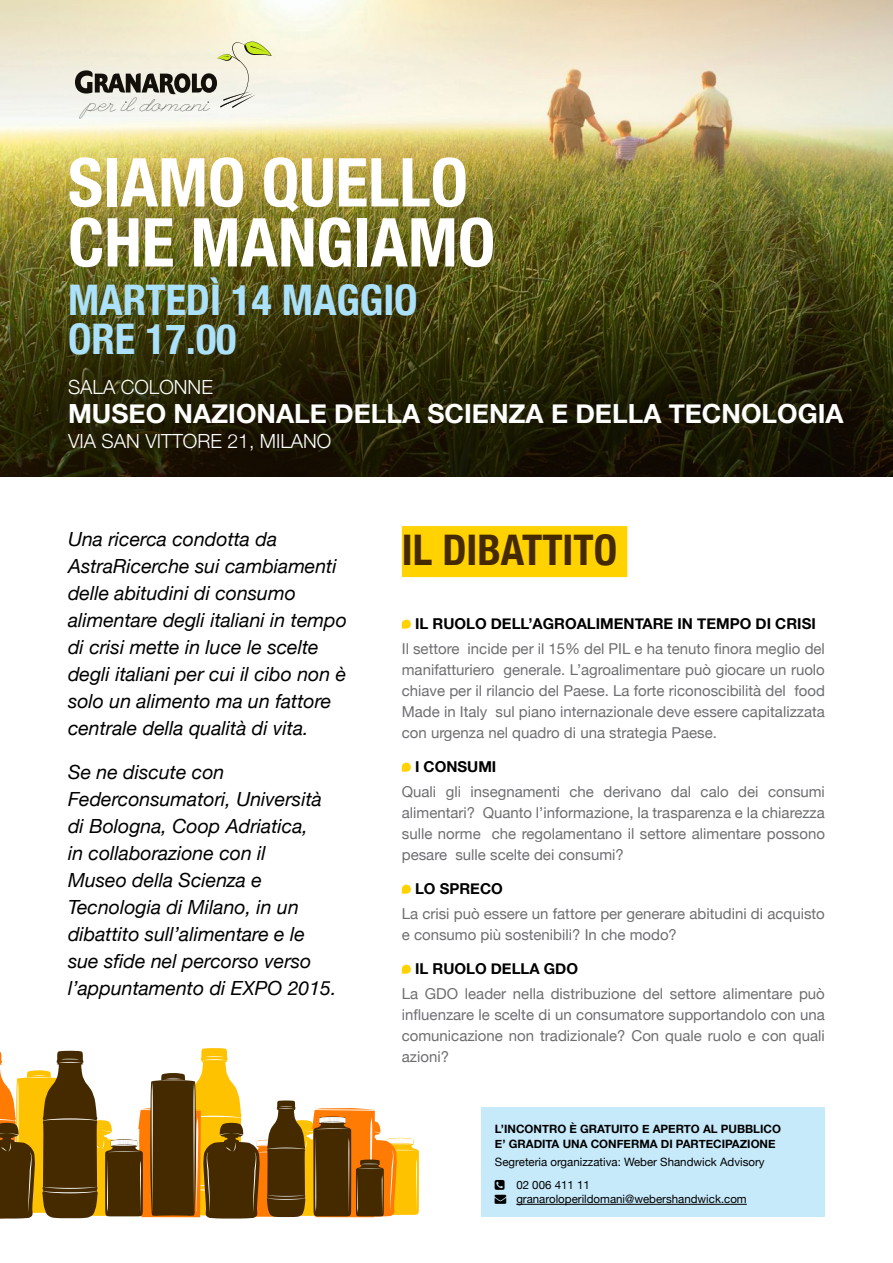
<style>
.page{position:relative;width:893px;height:1263px;background:#fff}
.page>*{position:absolute;margin:0;border:0;box-sizing:border-box;transform-origin:0 0}
.t1{font:700 condensed 67.5px/60px "Helvetica Neue";color:#fff}
.t2{font:700 condensed 42.15px/39px "Helvetica Neue";color:#abe1fa}
.t3{font:700 condensed 42.15px "Helvetica Neue";color:#452900}
.t4{font:700 26.4px "Helvetica Neue";color:#fff}
.t5{font:italic 19.5px/27px "Helvetica Neue";color:#000}
.t6{font:300 19.5px "Helvetica Neue";color:#fff}
.t7{font:15px/21px "Helvetica Neue";color:#6d6e71;text-align:justify}
.t8{font:700 15px "Helvetica Neue";color:#000}
.t9{font:13.5px "League Script Thin League Script";color:#13100b}
.t10{font:11.55px/23.1px "Helvetica Neue";color:#000}
.t11{font:700 11.55px "Helvetica Neue";color:#000}
</style>
<div class="page">
<img style="left:0;top:0;width:893px;height:117px">
<img style="left:0;top:117px;width:893px;height:359px">
<div style="left:402px;top:526px;width:225px;height:51px;background:#ffd200"></div>
<svg style="left:402px;top:620px;width:9px;height:9px"></svg>
<svg style="left:402px;top:763px;width:9px;height:9px"></svg>
<svg style="left:402px;top:885px;width:9px;height:9px"></svg>
<svg style="left:402px;top:965px;width:9px;height:9px"></svg>
<svg style="left:75px;top:41px;width:197px;height:67px;background:#d1cfbe"></svg>
<svg style="left:0;top:1048px;width:419px;height:170px"></svg>
<div style="left:481px;top:1108px;width:344px;height:109px;background:#c7eafb"></div>
<hr style="left:516px;top:1204px;width:231px;height:1px;background:#000">
<p class="t9" style="left:86px;top:98px;width:125px">per il domani</p>
<h1 class="t1" style="left:68px;top:151px;width:429px">SIAMO QUELLO<br>CHE MANGIAMO</h1>
<h2 class="t2" style="left:68px;top:280px;width:351px">MARTEDÌ 14 MAGGIO<br>ORE 17.00</h2>
<h3 class="t6" style="left:68px;top:375px;width:146px">SALA COLONNE</h3>
<h3 class="t4" style="left:68px;top:397px;width:777px">MUSEO NAZIONALE DELLA SCIENZA E DELLA TECNOLOGIA</h3>
<h3 class="t6" style="left:68px;top:429px;width:265px">VIA SAN VITTORE 21, MILANO</h3>
<p class="t5" style="left:68px;top:525px;width:280px">Una ricerca condotta da<br>AstraRicerche sui cambiamenti delle abitudini di consumo alimentare degli italiani in tempo di crisi mette in luce le scelte degli italiani per cui il cibo non è solo un alimento ma un fattore centrale della qualità di vita.</p>
<p class="t5" style="left:68px;top:758px;width:270px">Se ne discute con<br>Federconsumatori, Università di Bologna, Coop Adriatica,<br>in collaborazione con il<br>Museo della Scienza e<br>Tecnologia di Milano, in un dibattito sull’alimentare e le sue sfide nel percorso verso l’appuntamento di EXPO 2015.</p>
<h2 class="t3" style="left:402px;top:525px;width:217px">IL DIBATTITO</h2>
<p class="t8" style="left:415px;top:614px;width:402px">IL RUOLO DELL’AGROALIMENTARE IN TEMPO DI CRISI</p>
<p class="t7" style="left:402px;top:638px;width:425px">Il settore incide per il 15% del PIL e ha tenuto finora meglio del manifatturiero generale. L’agroalimentare può giocare un ruolo chiave per il rilancio del Paese. La forte riconoscibilità del food Made in Italy sul piano internazionale deve essere capitalizzata con urgenza nel quadro di una strategia Paese.</p>
<p class="t8" style="left:415px;top:757px;width:83px">I CONSUMI</p>
<p class="t7" style="left:402px;top:781px;width:425px">Quali gli insegnamenti che derivano dal calo dei consumi alimentari? Quanto l’informazione, la trasparenza e la chiarezza sulle norme che regolamentano il settore alimentare possono pesare sulle scelte dei consumi?</p>
<p class="t8" style="left:415px;top:879px;width:89px">LO SPRECO</p>
<p class="t7" style="left:402px;top:903px;width:425px">La crisi può essere un fattore per generare abitudini di acquisto e consumo più sostenibili? In che modo?</p>
<p class="t8" style="left:415px;top:959px;width:165px">IL RUOLO DELLA GDO</p>
<p class="t7" style="left:402px;top:983px;width:425px">La GDO leader nella distribuzione del settore alimentare può influenzare le scelte di un consumatore supportandolo con una comunicazione non tradizionale? Con quale ruolo e con quali azioni?</p>
<p class="t11" style="left:495px;top:1122px;width:18px">L’INCONTRO</p>
<p class="t11" style="left:569px;top:1122px;width:19px">È GRATUITO</p>
<p class="t11" style="left:642px;top:1122px;width:20px">E APERTO</p>
<p class="t11" style="left:703px;top:1122px;width:58px">AL PUBBLICO</p>
<p class="t11" style="left:495px;top:1136px;width:23px">E’ GRADITA</p>
<p class="t11" style="left:563px;top:1136px;width:10px">UNA</p>
<p class="t11" style="left:591px;top:1136px;width:10px">CON</p>
<p class="t11" style="left:617px;top:1136px;width:17px">FERMA</p>
<p class="t11" style="left:661px;top:1136px;width:24px">DI PARTECIPAZIONE</p>
<p class="t10" style="left:516px;top:1150px;width:250px;text-indent:-21px">Segreteria organizzativa: Weber Shandwick Advisory<br>02 006 411 11</p>
<p class="t10" style="left:495px;top:1187px;width:253px">→ granaroloperildomani@webershandwick.com</p>
</div>
